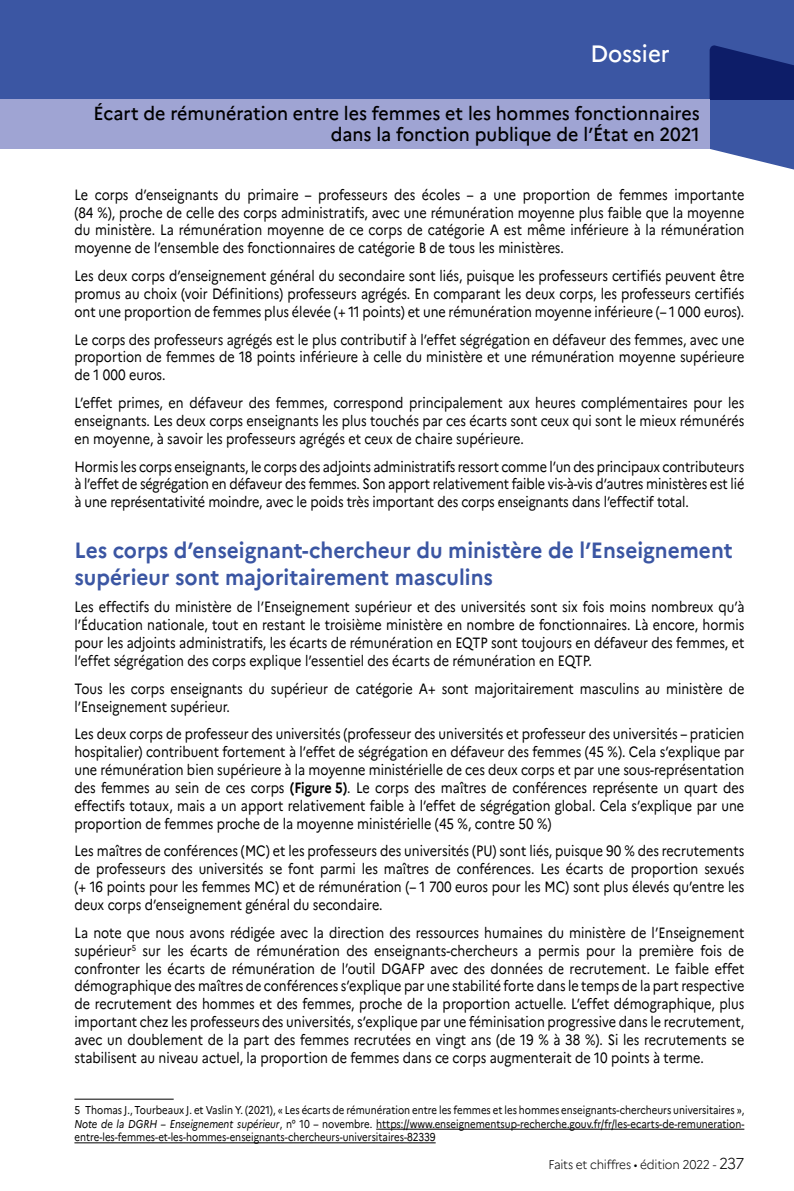
<style>
.page{position:relative;width:794px;height:1191px;background:#fff}
.page>*{position:absolute;margin:0;border:0;box-sizing:border-box;transform-origin:0 0}
.t1{font:500 23.62px "Marianne";color:#fff;scale:.94 1}
._04_Titre_2_Partie_2{font:700 22.05px/26.2px "Marianne";color:#3b56a3;scale:.94 1}
.t2{font:500 18.9px/21px "Marianne";color:#000;text-align:right;scale:.94 1}
._04_TC{font:14.88px/17.8px "Marianne";color:#000;text-align:justify;scale:.85 1}
._04_TC_après_figure{font:14.88px/17.8px "Marianne";color:#000;text-align:justify;scale:.85 1}
.t3{font:300 12.6px "Marianne";letter-spacing:-.02em;color:#000;scale:.94 1}
._04_Note{font:11.38px/13.7px "Marianne";color:#000;text-align:justify;scale:.85 1}
.s1{font-weight:700}
.s2{font-style:italic}
.s3{font-size:15.75px}
</style>
<div class="page">
<div style="left:0;top:0;width:794px;height:99px;background:#3b56a3"></div>
<svg style="left:709px;top:45px;width:85px;height:125px"></svg>
<div style="left:0;top:99px;width:709px;height:50px;background:#9fa4d3"></div>
<hr style="left:74px;top:1098px;width:100px;height:1px;background:#000">
<hr style="left:376px;top:1128px;width:368px;height:1px;background:#000">
<hr style="left:74px;top:1142px;width:362px;height:1px;background:#000">
<h1 class="t1" style="left:590px;top:39px;width:86px">Dossier</h1>
<p class="t2" style="left:94px;top:102px;width:646px">Écart de rémunération entre les femmes et les hommes fonctionnaires dans la fonction publique de l’État en 2021</p>
<p class="_04_TC_après_figure" style="left:74px;top:185px;width:789px">Le corps d’enseignants du primaire – professeurs des écoles – a une proportion de femmes importante (84 %), proche de celle des corps administratifs, avec une rémunération moyenne plus faible que la moyenne du ministère. La rémunération moyenne de ce corps de catégorie A est même inférieure à la rémunération moyenne de l’ensemble des fonctionnaires de catégorie B de tous les ministères.</p>
<p class="_04_TC" style="left:74px;top:267px;width:789px">Les deux corps d’enseignement général du secondaire sont liés, puisque les professeurs certifiés peuvent être promus au choix (voir Définitions) professeurs agrégés. En comparant les deux corps, les professeurs certifiés ont une proportion de femmes plus élevée (+ 11 points) et une rémunération moyenne inférieure (– 1 000 euros).</p>
<p class="_04_TC" style="left:74px;top:330px;width:789px">Le corps des professeurs agrégés est le plus contributif à l’effet ségrégation en défaveur des femmes, avec une proportion de femmes de 18 points inférieure à celle du ministère et une rémunération moyenne supérieure de 1 000 euros.</p>
<p class="_04_TC" style="left:74px;top:394px;width:789px">L’effet primes, en défaveur des femmes, correspond principalement aux heures complémentaires pour les enseignants. Les deux corps enseignants les plus touchés par ces écarts sont ceux qui sont le mieux rémunérés en moyenne, à savoir les professeurs agrégés et ceux de chaire supérieure.</p>
<p class="_04_TC" style="left:74px;top:457px;width:789px">Hormis les corps enseignants, le corps des adjoints administratifs ressort comme l’un des principaux contributeurs à l’effet de ségrégation en défaveur des femmes. Son apport relativement faible vis-à-vis d’autres ministères est lié à une représentativité moindre, avec le poids très important des corps enseignants dans l’effectif total.</p>
<h4 class="_04_Titre_2_Partie_2" style="left:74px;top:537px;width:702px">Les corps d’enseignant-chercheur du ministère de l’Enseignement supérieur sont majoritairement masculins</h4>
<p class="_04_TC" style="left:74px;top:598px;width:789px">Les effectifs du ministère de l’Enseignement supérieur et des universités sont six fois moins nombreux qu’à l’Éducation nationale, tout en restant le troisième ministère en nombre de fonctionnaires. Là encore, hormis pour les adjoints administratifs, les écarts de rémunération en EQTP sont toujours en défaveur des femmes, et l’effet ségrégation des corps explique l’essentiel des écarts de rémunération en EQTP.</p>
<p class="_04_TC" style="left:74px;top:679px;width:789px">Tous les corps enseignants du supérieur de catégorie A+ sont majoritairement masculins au ministère de l’Enseignement supérieur.</p>
<p class="_04_TC" style="left:74px;top:725px;width:789px">Les deux corps de professeur des universités (professeur des universités et professeur des universités – praticien hospitalier) contribuent fortement à l’effet de ségrégation en défaveur des femmes (45 %). Cela s’explique par une rémunération bien supérieure à la moyenne ministérielle de ces deux corps et par une sous-représentation des femmes au sein de ces corps <span class="s1">(Figure 5)</span>. Le corps des maîtres de conférences représente un quart des effectifs totaux, mais a un apport relativement faible à l’effet de ségrégation global. Cela s’explique par une proportion de femmes proche de la moyenne ministérielle (45 %, contre 50 %)</p>
<p class="_04_TC" style="left:74px;top:842px;width:789px">Les maîtres de conférences (MC) et les professeurs des universités (PU) sont liés, puisque 90 % des recrutements de professeurs des universités se font parmi les maîtres de conférences. Les écarts de proportion sexués (+ 16 points pour les femmes MC) et de rémunération (– 1 700 euros pour les MC) sont plus élevés qu’entre les deux corps d’enseignement général du secondaire.</p>
<p class="_04_TC" style="left:74px;top:923px;width:789px">La note que nous avons rédigée avec la direction des ressources humaines du ministère de l’Enseignement supérieur<sup>5</sup> sur les écarts de rémunération des enseignants-chercheurs a permis pour la première fois de confronter les écarts de rémunération de l’outil DGAFP avec des données de recrutement. Le faible effet démographique des maîtres de conférences s’explique par une stabilité forte dans le temps de la part respective de recrutement des hommes et des femmes, proche de la proportion actuelle. L’effet démographique, plus important chez les professeurs des universités, s’explique par une féminisation progressive dans le recrutement, avec un doublement de la part des femmes recrutées en vingt ans (de 19 % à 38 %). Si les recrutements se stabilisent au niveau actuel, la proportion de femmes dans ce corps augmenterait de 10 points à terme.</p>
<p class="_04_Note" style="left:74px;top:1103px;width:789px">5 Thomas J., Tourbeaux J. et Vaslin Y. (2021), « Les écarts de rémunération entre les femmes et les hommes enseignants-chercheurs universitaires », <span class="s2">Note de la DGRH – Enseignement supérieur</span>, n° 10 – novembre. https://www.enseignementsup-recherche.gouv.fr/fr/les-ecarts-de-remuneration&shy;entre-les-femmes-et-les-hommes-enseignants-chercheurs-universitaires-82339</p>
<p class="t3" style="left:548px;top:1157px;width:210px">Faits et chiffres • édition 2022 - <span class="s3">237</span></p>
</div>
